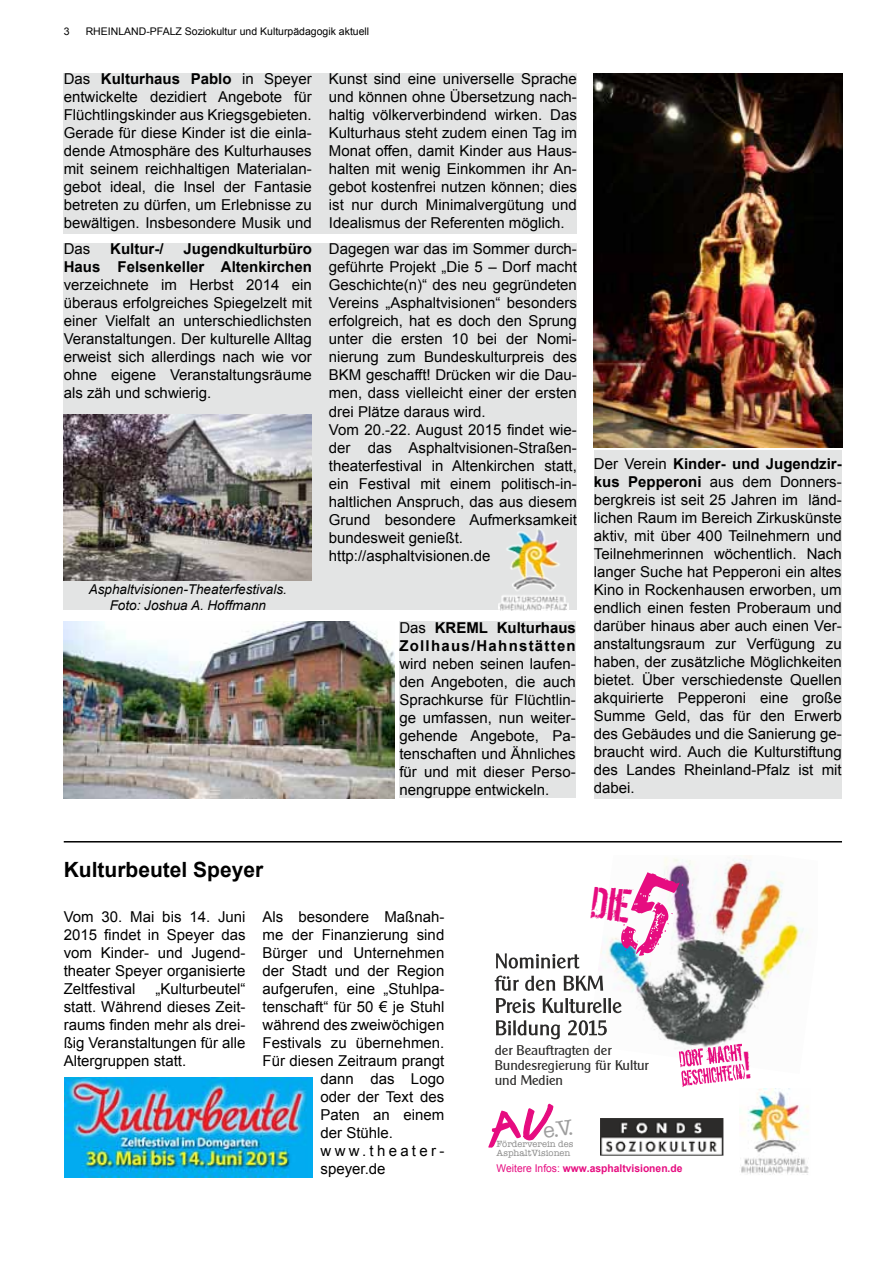
<style>
.page{position:relative;width:893px;height:1263px;background:#fff}
.page>*{position:absolute;margin:0;border:0;box-sizing:border-box;transform-origin:0 0}
.t1{font:500 21.75px "Typewriter";color:#9e9e9e}
.t2{font:700 21px "Arial";color:#000}
.t3{font:15px/18px "Arial";color:#000;text-align:justify}
.t4{font:700 15px/18px "Arial";color:#000}
.t5{font:15px "Arial";letter-spacing:.22em;color:#000}
.t6{font:13.8px/14.9px "Clarity Gothic SF";color:#2c2b2a}
.t7{font:italic 13.5px/16.2px "Arial";color:#000;text-align:center}
.t8{font:700 10.65px "Arial";color:#e60c80;scale:.96 1}
.t9{font:10.5px "Arial";color:#000}
.t10{font:500 9.3px/8.6px "Typewriter";color:#8a8a89}
.s1{font-weight:700}
.s2{font-weight:400}
</style>
<div class="page">
<img style="left:594px;top:73px;width:248px;height:374px">
<div style="left:594px;top:450px;width:248px;height:348px;background:#e3e4e4"></div>
<div style="left:64px;top:73px;width:513px;height:160px;background:#e3e4e4"></div>
<hr style="left:64px;top:841px;width:778px;height:1px;background:#000">
<div style="left:399px;top:622px;width:177px;height:176px;background:#e3e4e4"></div>
<img style="left:64px;top:622px;width:331px;height:176px">
<div style="left:64px;top:244px;width:513px;height:366px;background:#e3e4e4"></div>
<img style="left:64px;top:414px;width:248px;height:166px">
<img style="left:64px;top:1077px;width:248px;height:101px">
<svg style="left:488px;top:1103px;width:66px;height:45px"></svg>
<img style="left:740px;top:1088px;width:69px;height:87px">
<img style="left:600px;top:1118px;width:123px;height:38px">
<img style="left:588px;top:856px;width:221px;height:197px">
<svg style="left:496px;top:953px;width:83px;height:15px"></svg>
<svg style="left:495px;top:975px;width:24px;height:16px"></svg>
<svg style="left:525px;top:976px;width:30px;height:15px"></svg>
<svg style="left:564px;top:976px;width:39px;height:15px"></svg>
<svg style="left:496px;top:998px;width:39px;height:15px"></svg>
<svg style="left:543px;top:998px;width:79px;height:15px"></svg>
<svg style="left:496px;top:1020px;width:64px;height:19px"></svg>
<svg style="left:568px;top:1020px;width:39px;height:15px"></svg>
<img style="left:499px;top:527px;width:70px;height:83px">
<svg style="left:590px;top:872px;width:93px;height:84px"></svg>
<svg style="left:679px;top:1044px;width:73px;height:43px"></svg>
<p class="t9" style="left:64px;top:25px;width:7px">3</p>
<p class="t9" style="left:86px;top:25px;width:285px">RHEINLAND-PFALZ Soziokultur und Kulturpädagogik aktuell</p>
<p class="t3" style="left:64px;top:70px;width:250px">Das <span class="s1">Kulturhaus Pablo</span> in Speyer entwickelte dezidiert Angebote für Flüchtlingskinder aus Kriegsgebieten.<br>Gerade für diese Kinder ist die einla&shy;dende Atmosphäre des Kulturhauses mit seinem reichhaltigen Materialan&shy;gebot ideal, die Insel der Fantasie betreten zu dürfen, um Erlebnisse zu bewältigen. Insbesondere Musik und</p>
<p class="t3" style="left:329px;top:70px;width:250px">Kunst sind eine universelle Sprache und können ohne Übersetzung nach&shy;haltig völkerverbindend wirken. Das Kulturhaus steht zudem einen Tag im Monat offen, damit Kinder aus Haus&shy;halten mit wenig Einkommen ihr An&shy;gebot kostenfrei nutzen können; dies ist nur durch Minimalvergütung und Idealismus der Referenten möglich.</p>
<p class="t4" style="left:64px;top:241px;width:250px;text-align:right">Jugendkulturbüro<br>Haus Felsenkeller Altenkirchen</p>
<p class="t3" style="left:64px;top:276px;width:250px">verzeichnete im Herbst 2014 ein überaus erfolgreiches Spiegelzelt mit einer Vielfalt an unterschiedlichsten Veranstaltungen. Der kulturelle Alltag erweist sich allerdings nach wie vor ohne eigene Veranstaltungsräume als zäh und schwierig.</p>
<p class="t3" style="left:64px;top:240px;width:28px">Das</p>
<p class="t4" style="left:110px;top:241px;width:55px">Kultur-/</p>
<p class="t7" style="left:89px;top:581px;width:200px">Asphaltvisionen-Theaterfestivals.<br>Foto: Joshua A. Hoffmann</p>
<p class="t3" style="left:329px;top:240px;width:250px;text-align:left">Dagegen war das im Sommer durch&shy;geführte Projekt „Die 5 – Dorf macht Geschichte(n)“ des neu gegründeten Vereins „Asphaltvisionen“ besonders erfolgreich, hat es doch den Sprung unter die ersten 10 bei der Nomi&shy;nierung zum Bundeskulturpreis des BKM geschafft! Drücken wir die Dau&shy;men, dass vielleicht einer der ersten drei Plätze daraus wird.<br>Vom 20.-22. August 2015 findet wie&shy;der das Asphaltvisionen-Straßen&shy;theaterfestival in Altenkirchen statt, ein Festival mit einem politisch-in&shy;haltlichen Anspruch, das aus diesem Grund besondere Aufmerksamkeit bundesweit genießt. http://asphaltvisionen.de</p>
<p class="t4" style="left:399px;top:619px;width:178px"><span class="s2">Das</span> KREML Kulturhaus<br>Zollhaus/Hahnstätten</p>
<p class="t3" style="left:399px;top:654px;width:178px">wird neben seinen laufen&shy;den Angeboten, die auch Sprachkurse für Flüchtlin&shy;ge umfassen, nun weiter&shy;gehende Angebote, Pa&shy;tenschaften und Ähnliches für und mit dieser Perso&shy;nengruppe entwickeln.</p>
<p class="t3" style="left:594px;top:455px;width:249px">Der Verein <span class="s1">Kinder- und Jugendzir&shy;kus Pepperoni</span> aus dem Donners&shy;bergkreis ist seit 25 Jahren im länd&shy;lichen Raum im Bereich Zirkuskünste aktiv, mit über 400 Teilnehmern und Teilnehmerinnen wöchentlich. Nach langer Suche hat Pepperoni ein altes Kino in Rockenhausen erworben, um endlich einen festen Proberaum und darüber hinaus aber auch einen Ver&shy;anstaltungsraum zur Verfügung zu haben, der zusätzliche Möglichkeiten bietet. Über verschiedenste Quellen akquirierte Pepperoni eine große Summe Geld, das für den Erwerb des Gebäudes und die Sanierung ge&shy;braucht wird. Auch die Kulturstiftung des Landes Rheinland-Pfalz ist mit dabei.</p>
<h2 class="t2" style="left:64px;top:856px;width:201px">Kulturbeutel Speyer</h2>
<p class="t3" style="left:64px;top:908px;width:183px">Vom 30. Mai bis 14. Juni 2015 findet in Speyer das vom Kinder- und Jugend&shy;theater Speyer organisierte Zeltfestival</p>
<p class="t3" style="left:64px;top:980px;width:183px;text-indent:92px">„Kulturbeutel“ statt. Während dieses Zeit&shy;raums finden mehr als drei&shy;ßig Veranstaltungen für alle Altergruppen statt.</p>
<p class="t3" style="left:263px;top:908px;width:183px">Als besondere Maßnah-</p>
<p class="t3" style="left:263px;top:926px;width:183px">me der Finanzierung sind</p>
<p class="t3" style="left:263px;top:944px;width:183px">Bürger und Unternehmen</p>
<p class="t3" style="left:263px;top:962px;width:183px">der Stadt und der Region</p>
<p class="t3" style="left:263px;top:980px;width:183px">aufgerufen, eine „Stuhlpa-</p>
<p class="t3" style="left:263px;top:998px;width:183px">tenschaft“ für 50 € je Stuhl</p>
<p class="t3" style="left:263px;top:1016px;width:183px">während des zweiwöchigen</p>
<p class="t3" style="left:263px;top:1034px;width:183px">Festivals zu übernehmen.</p>
<p class="t3" style="left:263px;top:1052px;width:183px">Für diesen Zeitraum prangt</p>
<p class="t3" style="left:321px;top:1070px;width:125px">dann das Logo</p>
<p class="t3" style="left:321px;top:1088px;width:125px">oder der Text des</p>
<p class="t3" style="left:321px;top:1106px;width:125px">Paten an einem</p>
<p class="t3" style="left:321px;top:1124px;width:74px">der Stühle.</p>
<p class="t5" style="left:321px;top:1141px;width:125px">www.theater-</p>
<p class="t3" style="left:321px;top:1160px;width:67px">speyer.de</p>
<p class="t6" style="left:495px;top:1043px;width:156px">der Beauftragten der<br>Bundesregierung für Kultur und Medien</p>
<h1 class="t1" style="left:541px;top:1115px;width:32px;rotate:-8deg">e.V.</h1>
<p class="t10" style="left:496px;top:1139px;width:78px">Förderverein des<br>AsphaltVisionen</p>
<p class="t8" style="left:496px;top:1161px;width:195px"><span class="s2">Weitere Infos:</span> www.asphaltvisionen.de</p>
</div>
